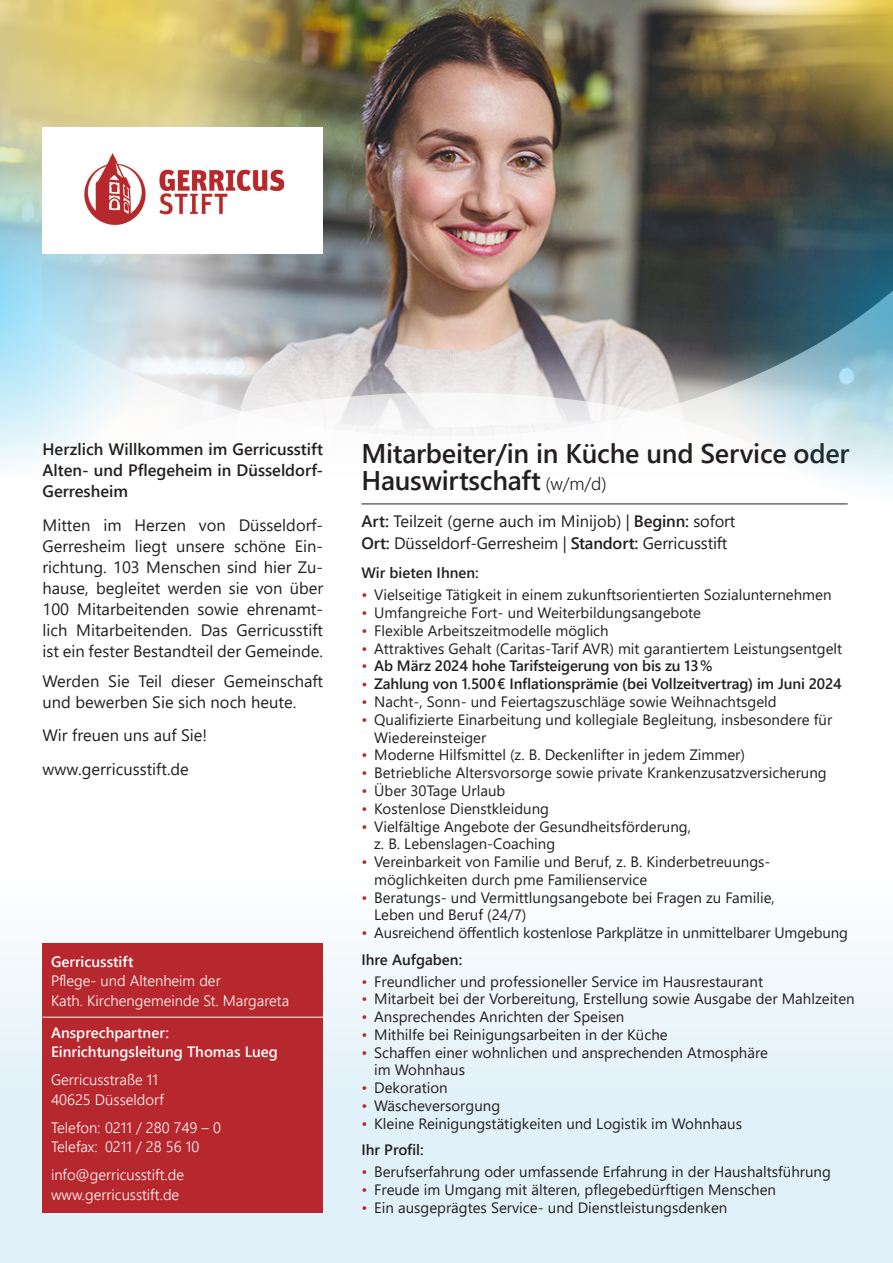
<style>
.page{position:relative;width:893px;height:1263px;background:#fff}
.page>*{position:absolute;margin:0;border:0;box-sizing:border-box;transform-origin:0 0}
.t1{font:600 27px/27px "Segoe UI";letter-spacing:-.01em;color:#231f20}
.t2{font:16.5px/21px "Segoe UI";color:#231f20;text-align:justify}
.t3{font:600 16.5px/21px "Segoe UI";color:#231f20;text-align:justify}
.t4{font:15px/17.9px "Segoe UI";color:#231f20}
.t5{font:300 15px/19.5px "Segoe UI";color:#fff}
.t6{font:600 15px "Segoe UI";letter-spacing:-.01em;color:#231f20}
.t7{font:600 15px "Segoe UI";color:#fff}
.s1{font-weight:300;font-size:18px}
.s2{font-weight:600}
.s3{color:#b7282e}
.s4{font-weight:400;color:#b7282e}
</style>
<div class="page">
<svg style="left:446px;top:0;width:194px;height:60px;background:#665f50"></svg>
<div style="left:0;top:830px;width:893px;height:433px;background:linear-gradient(to bottom,#fffefe,#d9edf7)"></div>
<svg style="left:0;top:0;width:370px;height:60px;background:#c0ac5c"></svg>
<svg style="left:640px;top:0;width:253px;height:60px;background:#a39259"></svg>
<div style="left:43px;top:943px;width:280px;height:270px;background:#b7282e"></div>
<hr style="left:43px;top:1017px;width:280px;height:1px;background:#fff">
<img style="left:0;top:60px;width:893px;height:444px">
<svg style="left:705px;top:128px;width:188px;height:375px;background:#74878c"></svg>
<svg style="left:0;top:107px;width:167px;height:376px"></svg>
<hr style="left:361px;top:504px;width:487px;height:1px;background:#231f20">
<div style="left:43px;top:128px;width:280px;height:126px;background:#fff"></div>
<img style="left:84px;top:153px;width:199px;height:72px">
<p class="t3" style="left:43px;top:439px;width:282px">Herzlich Willkommen im Gerricusstift Alten- und Pflegeheim in Düsseldorf-Gerresheim</p>
<p class="t2" style="left:43px;top:513px;width:282px">Mitten im Herzen von Düsseldorf-Gerresheim liegt unsere schöne Ein&shy;richtung. 103 Menschen sind hier Zu&shy;hause, begleitet werden sie von über 100 Mitarbeitenden sowie ehrenamt&shy;lich Mitarbeitenden. Das Gerricusstift ist ein fester Bestandteil der Gemeinde.</p>
<p class="t2" style="left:43px;top:669px;width:282px">Werden Sie Teil dieser Gemeinschaft und bewerben Sie sich noch heute.</p>
<p class="t2" style="left:43px;top:724px;width:166px">Wir freuen uns auf Sie!</p>
<p class="t2" style="left:43px;top:757px;width:148px">www.gerricusstift.de</p>
<p class="t7" style="left:51px;top:949px;width:84px">Gerricusstift</p>
<p class="t5" style="left:51px;top:971px;width:240px">Pflege- und Altenheim der<br>Kath. Kirchengemeinde St. Margareta</p>
<p class="t7" style="left:51px;top:1020px;width:120px">Ansprechpartner:</p>
<p class="t7" style="left:51px;top:1040px;width:228px">Einrichtungsleitung Thomas Lueg</p>
<p class="t5" style="left:51px;top:1070px;width:114px">Gerricusstraße 11<br>40625 Düsseldorf</p>
<p class="t5" style="left:51px;top:1117px;width:172px">Telefon: 0211 / 280 749 – 0<br>Telefax: 0211 / 28 56 10</p>
<p class="t5" style="left:51px;top:1165px;width:135px">info@gerricusstift.de</p>
<p class="t5" style="left:51px;top:1184px;width:130px">www.gerricusstift.de</p>
<p class="t1" style="left:361px;top:440px;width:490px">Mitarbeiter/in in Küche und Service oder<br>Hauswirtschaft <span class="s1">(w/m/d)</span></p>
<p class="t2" style="left:361px;top:509px;width:375px"><span class="s2">Art:</span> Teilzeit (gerne auch im Minijob) | <span class="s2">Beginn:</span> sofort</p>
<p class="t2" style="left:361px;top:531px;width:368px"><span class="s2">Ort:</span> Düsseldorf-Gerresheim | <span class="s2">Standort:</span> Gerricusstift</p>
<p class="t6" style="left:361px;top:561px;width:119px">Wir bieten Ihnen:</p>
<p class="t4" style="left:361px;top:585px;width:472px"><span class="s3">•</span> Vielseitige Tätigkeit in einem zukunftsorientierten Sozialunternehmen</p>
<p class="t4" style="left:361px;top:602px;width:341px"><span class="s3">•</span> Umfangreiche Fort- und Weiterbildungsangebote</p>
<p class="t4" style="left:361px;top:620px;width:249px"><span class="s3">•</span> Flexible Arbeitszeitmodelle möglich</p>
<p class="t4" style="left:361px;top:638px;width:482px"><span class="s3">•</span> Attraktives Gehalt (Caritas-Tarif AVR) mit garantiertem Leistungsentgelt</p>
<p class="t6" style="left:361px;top:654px;width:353px"><span class="s4">•</span> Ab März 2024 hohe Tarifsteigerung von bis zu 13%</p>
<p class="t6" style="left:361px;top:672px;width:482px"><span class="s3">•</span> Zahlung von 1.500€ Inflationsprämie (bei Vollzeitvertrag) im Juni 2024</p>
<p class="t4" style="left:361px;top:691px;width:417px"><span class="s3">•</span> Nacht-, Sonn- und Feiertagszuschläge sowie Weihnachtsgeld</p>
<p class="t4" style="left:374px;top:709px;width:460px;text-indent:-13px"><span class="s3">•</span> Qualifizierte Einarbeitung und kollegiale Begleitung, insbesondere für<br>Wiedereinsteiger</p>
<p class="t4" style="left:361px;top:745px;width:385px"><span class="s3">•</span> Moderne Hilfsmittel (z. B. Deckenlifter in jedem Zimmer)</p>
<p class="t4" style="left:361px;top:762px;width:467px"><span class="s3">•</span> Betriebliche Altersvorsorge sowie private Krankenzusatzversicherung</p>
<p class="t4" style="left:361px;top:780px;width:145px"><span class="s3">•</span> Über 30Tage Urlaub</p>
<p class="t4" style="left:361px;top:798px;width:189px"><span class="s3">•</span> Kostenlose Dienstkleidung</p>
<p class="t4" style="left:374px;top:816px;width:318px;text-indent:-13px"><span class="s3">•</span> Vielfältige Angebote der Gesundheitsförderung, z. B. Lebenslagen-Coaching</p>
<p class="t4" style="left:374px;top:851px;width:398px;text-indent:-13px"><span class="s3">•</span> Vereinbarkeit von Familie und Beruf, z. B. Kinderbetreuungs&shy;möglichkeiten durch pme Familienservice</p>
<p class="t4" style="left:374px;top:887px;width:402px;text-indent:-13px"><span class="s3">•</span> Beratungs- und Vermittlungsangebote bei Fragen zu Familie,<br>Leben und Beruf (24/7)</p>
<p class="t4" style="left:361px;top:923px;width:488px"><span class="s3">•</span> Ausreichend öffentlich kostenlose Parkplätze in unmittelbarer Umgebung</p>
<p class="t6" style="left:361px;top:947px;width:102px">Ihre Aufgaben:</p>
<p class="t4" style="left:361px;top:971px;width:403px"><span class="s3">•</span> Freundlicher und professioneller Service im Hausrestaurant</p>
<p class="t4" style="left:361px;top:989px;width:495px"><span class="s3">•</span> Mitarbeit bei der Vorbereitung, Erstellung sowie Ausgabe der Mahlzeiten</p>
<p class="t4" style="left:361px;top:1006px;width:265px"><span class="s3">•</span> Ansprechendes Anrichten der Speisen</p>
<p class="t4" style="left:361px;top:1024px;width:308px"><span class="s3">•</span> Mithilfe bei Reinigungsarbeiten in der Küche</p>
<p class="t4" style="left:374px;top:1042px;width:395px;text-indent:-13px"><span class="s3">•</span> Schaffen einer wohnlichen und ansprechenden Atmosphäre im Wohnhaus</p>
<p class="t4" style="left:361px;top:1078px;width:88px"><span class="s3">•</span> Dekoration</p>
<p class="t4" style="left:361px;top:1095px;width:140px"><span class="s3">•</span> Wäscheversorgung</p>
<p class="t4" style="left:361px;top:1113px;width:382px"><span class="s3">•</span> Kleine Reinigungstätigkeiten und Logistik im Wohnhaus</p>
<p class="t6" style="left:361px;top:1138px;width:64px">Ihr Profil:</p>
<p class="t4" style="left:361px;top:1161px;width:471px"><span class="s3">•</span> Berufserfahrung oder umfassende Erfahrung in der Haushaltsführung</p>
<p class="t4" style="left:361px;top:1179px;width:416px"><span class="s3">•</span> Freude im Umgang mit älteren, pflegebedürftigen Menschen</p>
<p class="t4" style="left:361px;top:1197px;width:367px"><span class="s3">•</span> Ein ausgeprägtes Service- und Dienstleistungsdenken</p>
</div>
